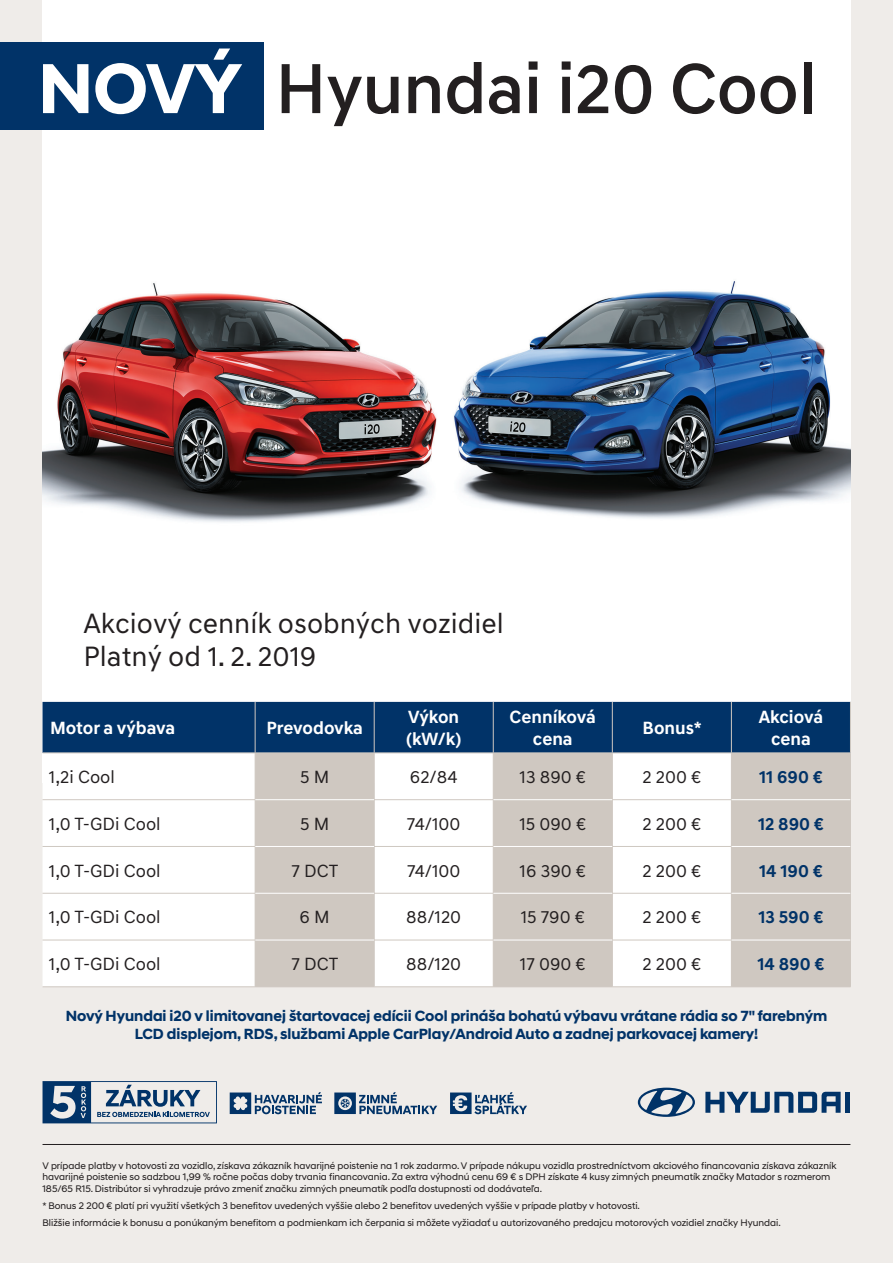
<style>
.page{position:relative;width:893px;height:1263px;background:#efece9}
.page>*{position:absolute;margin:0;border:0;box-sizing:border-box;transform-origin:0 0}
.t1{font:500 72px "Hyundai Sans Text";letter-spacing:-.01em;color:#231f20}
.t2{font:28.5px/33.3px "Hyundai Sans Text";color:#231f20}
.t3{font:18px "Hyundai Sans Text";color:#231f20}
.t4{font:700 18px/21.6px "Hyundai Sans Text";color:#fff;text-align:center}
.t5{font:700 18px "Hyundai Sans Text";color:#013368}
.t6{font:700 15px/18px "Hyundai Sans Head";color:#013368;text-align:center}
.t7{font:9.75px/11.7px "Hyundai Sans Head";color:#231f20}
.s1{font-family:"Hyundai Sans Head";font-weight:700;color:#fff}
</style>
<div class="page">
<img style="left:43px;top:0;width:807px;height:702px">
<svg style="left:705px;top:1092px;width:136px;height:21px"></svg>
<div style="left:845px;top:1092px;width:5px;height:21px;background:#013368"></div>
<svg style="left:638px;top:1087px;width:57px;height:30px"></svg>
<svg style="left:230px;top:1092px;width:92px;height:22px"></svg>
<svg style="left:334px;top:1092px;width:103px;height:22px"></svg>
<svg style="left:43px;top:1081px;width:174px;height:42px"></svg>
<svg style="left:450px;top:1092px;width:77px;height:22px"></svg>
<hr style="left:43px;top:1144px;width:807px;height:1px;background:#231f20">
<div style="left:43px;top:702px;width:807px;height:51px;background:#013368"></div>
<div style="left:43px;top:754px;width:212px;height:232px;background:#fff"></div>
<svg style="left:256px;top:754px;width:594px;height:232px;background:#e2ddd9"></svg>
<hr style="left:255px;top:702px;width:1px;height:51px;background:#cfc8c1">
<hr style="left:374px;top:702px;width:1px;height:51px;background:#cfc8c1">
<hr style="left:493px;top:702px;width:1px;height:51px;background:#cfc8c1">
<hr style="left:612px;top:702px;width:1px;height:51px;background:#cfc8c1">
<hr style="left:731px;top:702px;width:1px;height:51px;background:#cfc8c1">
<hr style="left:850px;top:702px;width:1px;height:51px;background:#cfc8c1">
<hr style="left:43px;top:753px;width:212px;height:1px;background:#cfc8c1">
<hr style="left:255px;top:753px;width:119px;height:1px;background:#cfc8c1">
<hr style="left:255px;top:753px;width:1px;height:46px;background:#cfc8c1">
<hr style="left:374px;top:753px;width:119px;height:1px;background:#cfc8c1">
<hr style="left:374px;top:753px;width:1px;height:46px;background:#cfc8c1">
<hr style="left:493px;top:753px;width:119px;height:1px;background:#cfc8c1">
<hr style="left:493px;top:753px;width:1px;height:46px;background:#cfc8c1">
<hr style="left:612px;top:753px;width:119px;height:1px;background:#cfc8c1">
<hr style="left:612px;top:753px;width:1px;height:46px;background:#cfc8c1">
<hr style="left:731px;top:753px;width:120px;height:1px;background:#cfc8c1">
<hr style="left:731px;top:753px;width:1px;height:46px;background:#cfc8c1">
<hr style="left:850px;top:753px;width:1px;height:47px;background:#cfc8c1">
<hr style="left:43px;top:799px;width:212px;height:1px;background:#cfc8c1">
<hr style="left:255px;top:800px;width:1px;height:46px;background:#cfc8c1">
<hr style="left:374px;top:799px;width:119px;height:1px;background:#cfc8c1">
<hr style="left:374px;top:800px;width:1px;height:46px;background:#cfc8c1">
<hr style="left:493px;top:800px;width:1px;height:46px;background:#cfc8c1">
<hr style="left:612px;top:799px;width:120px;height:1px;background:#cfc8c1">
<hr style="left:612px;top:800px;width:1px;height:46px;background:#cfc8c1">
<hr style="left:731px;top:800px;width:1px;height:46px;background:#cfc8c1">
<hr style="left:850px;top:800px;width:1px;height:46px;background:#cfc8c1">
<hr style="left:43px;top:846px;width:212px;height:1px;background:#cfc8c1">
<hr style="left:255px;top:847px;width:1px;height:46px;background:#cfc8c1">
<hr style="left:374px;top:846px;width:119px;height:1px;background:#cfc8c1">
<hr style="left:374px;top:847px;width:1px;height:46px;background:#cfc8c1">
<hr style="left:493px;top:847px;width:1px;height:46px;background:#cfc8c1">
<hr style="left:612px;top:846px;width:120px;height:1px;background:#cfc8c1">
<hr style="left:612px;top:847px;width:1px;height:46px;background:#cfc8c1">
<hr style="left:731px;top:847px;width:1px;height:46px;background:#cfc8c1">
<hr style="left:850px;top:846px;width:1px;height:47px;background:#cfc8c1">
<hr style="left:43px;top:893px;width:212px;height:1px;background:#cfc8c1">
<hr style="left:255px;top:893px;width:1px;height:47px;background:#cfc8c1">
<hr style="left:374px;top:893px;width:119px;height:1px;background:#cfc8c1">
<hr style="left:374px;top:893px;width:1px;height:47px;background:#cfc8c1">
<hr style="left:493px;top:893px;width:1px;height:47px;background:#cfc8c1">
<hr style="left:612px;top:893px;width:120px;height:1px;background:#cfc8c1">
<hr style="left:612px;top:893px;width:1px;height:47px;background:#cfc8c1">
<hr style="left:731px;top:893px;width:1px;height:47px;background:#cfc8c1">
<hr style="left:850px;top:893px;width:1px;height:47px;background:#cfc8c1">
<hr style="left:43px;top:940px;width:212px;height:1px;background:#cfc8c1">
<hr style="left:255px;top:940px;width:1px;height:46px;background:#cfc8c1">
<hr style="left:374px;top:940px;width:119px;height:1px;background:#cfc8c1">
<hr style="left:374px;top:940px;width:1px;height:46px;background:#cfc8c1">
<hr style="left:493px;top:940px;width:1px;height:46px;background:#cfc8c1">
<hr style="left:612px;top:940px;width:120px;height:1px;background:#cfc8c1">
<hr style="left:612px;top:940px;width:1px;height:46px;background:#cfc8c1">
<hr style="left:731px;top:940px;width:1px;height:46px;background:#cfc8c1">
<hr style="left:850px;top:940px;width:1px;height:46px;background:#cfc8c1">
<hr style="left:43px;top:986px;width:212px;height:1px;background:#cfc8c1">
<hr style="left:255px;top:986px;width:119px;height:1px;background:#cfc8c1">
<hr style="left:374px;top:986px;width:119px;height:1px;background:#cfc8c1">
<hr style="left:493px;top:986px;width:119px;height:1px;background:#cfc8c1">
<hr style="left:612px;top:986px;width:119px;height:1px;background:#cfc8c1">
<hr style="left:731px;top:986px;width:120px;height:1px;background:#cfc8c1">
<hr style="left:255px;top:799px;width:119px;height:1px;background:#fff">
<hr style="left:255px;top:846px;width:119px;height:1px;background:#fff">
<hr style="left:255px;top:893px;width:119px;height:1px;background:#fff">
<hr style="left:255px;top:940px;width:119px;height:1px;background:#fff">
<hr style="left:493px;top:799px;width:119px;height:1px;background:#fff">
<hr style="left:732px;top:799px;width:118px;height:1px;background:#fff">
<hr style="left:493px;top:846px;width:119px;height:1px;background:#fff">
<hr style="left:732px;top:846px;width:118px;height:1px;background:#fff">
<hr style="left:493px;top:893px;width:119px;height:1px;background:#fff">
<hr style="left:732px;top:893px;width:118px;height:1px;background:#fff">
<hr style="left:493px;top:940px;width:119px;height:1px;background:#fff">
<hr style="left:732px;top:940px;width:118px;height:1px;background:#fff">
<div style="left:0;top:43px;width:264px;height:87px;background:#013368"></div>
<h1 class="t1" style="left:38px;top:44px;width:780px"><span class="s1">NOVÝ</span> Hyundai i20 Cool</h1>
<h2 class="t2" style="left:83px;top:607px;width:422px">Akciový cenník osobných vozidiel<br>Platný od 1. 2. 2019</h2>
<h3 class="t4" style="left:50px;top:717px;width:127px">Motor a výbava</h3>
<h3 class="t4" style="left:266px;top:717px;width:98px">Prevodovka</h3>
<h3 class="t4" style="left:406px;top:706px;width:57px;text-align:left">Výkon (kW/k)</h3>
<h3 class="t4" style="left:510px;top:706px;width:88px">Cenníková cena</h3>
<h3 class="t4" style="left:643px;top:717px;width:61px">Bonus*</h3>
<h3 class="t4" style="left:759px;top:706px;width:66px">Akciová cena</h3>
<h3 class="t3" style="left:49px;top:766px;width:67px">1,2i Cool</h3>
<h3 class="t3" style="left:300px;top:766px;width:31px">5 M</h3>
<h3 class="t3" style="left:410px;top:766px;width:49px">62/84</h3>
<h3 class="t3" style="left:520px;top:766px;width:68px">13 890 €</h3>
<h3 class="t3" style="left:642px;top:766px;width:60px">2 200 €</h3>
<h3 class="t5" style="left:759px;top:766px;width:65px">11 690 €</h3>
<h3 class="t3" style="left:49px;top:813px;width:113px">1,0 T-GDi Cool</h3>
<h3 class="t3" style="left:300px;top:813px;width:31px">5 M</h3>
<h3 class="t3" style="left:407px;top:813px;width:55px">74/100</h3>
<h3 class="t3" style="left:519px;top:813px;width:68px">15 090 €</h3>
<h3 class="t3" style="left:642px;top:813px;width:60px">2 200 €</h3>
<h3 class="t5" style="left:758px;top:813px;width:67px">12 890 €</h3>
<h3 class="t3" style="left:49px;top:859px;width:113px">1,0 T-GDi Cool</h3>
<h3 class="t3" style="left:292px;top:859px;width:48px">7 DCT</h3>
<h3 class="t3" style="left:407px;top:859px;width:55px">74/100</h3>
<h3 class="t3" style="left:520px;top:859px;width:68px">16 390 €</h3>
<h3 class="t3" style="left:642px;top:859px;width:60px">2 200 €</h3>
<h3 class="t5" style="left:759px;top:859px;width:65px">14 190 €</h3>
<h3 class="t3" style="left:49px;top:906px;width:113px">1,0 T-GDi Cool</h3>
<h3 class="t3" style="left:300px;top:906px;width:32px">6 M</h3>
<h3 class="t3" style="left:406px;top:906px;width:56px">88/120</h3>
<h3 class="t3" style="left:521px;top:906px;width:66px">15 790 €</h3>
<h3 class="t3" style="left:642px;top:906px;width:60px">2 200 €</h3>
<h3 class="t5" style="left:758px;top:906px;width:67px">13 590 €</h3>
<h3 class="t3" style="left:49px;top:953px;width:113px">1,0 T-GDi Cool</h3>
<h3 class="t3" style="left:292px;top:953px;width:48px">7 DCT</h3>
<h3 class="t3" style="left:406px;top:953px;width:56px">88/120</h3>
<h3 class="t3" style="left:520px;top:953px;width:67px">17 090 €</h3>
<h3 class="t3" style="left:642px;top:953px;width:60px">2 200 €</h3>
<h3 class="t5" style="left:757px;top:953px;width:69px">14 890 €</h3>
<h3 class="t6" style="left:66px;top:1007px;width:763px">Nový Hyundai i20 v limitovanej štartovacej edícii Cool prináša bohatú výbavu vrátane rádia so 7" farebným<br>LCD displejom, RDS, službami Apple CarPlay/Android Auto a zadnej parkovacej kamery!</h3>
<p class="t7" style="left:43px;top:1159px;width:795px">V prípade platby v hotovosti za vozidlo, získava zákazník havarijné poistenie na 1 rok zadarmo. V prípade nákupu vozidla prostredníctvom akciového financovania získava zákazník havarijné poistenie so sadzbou 1,99 % ročne počas doby trvania financovania. Za extra výhodnú cenu 69 € s DPH získate 4 kusy zimných pneumatík značky Matador s rozmerom<br>185/65 R15. Distribútor si vyhradzuje právo zmeniť značku zimných pneumatík podľa dostupnosti od dodávateľa.</p>
<p class="t7" style="left:43px;top:1197px;width:740px;line-height:17.1px">* Bonus 2 200 € platí pri využití všetkých 3 benefitov uvedených vyššie alebo 2 benefitov uvedených vyššie v prípade platby v hotovosti.<br>Bližšie informácie k bonusu a ponúkaným benefitom a podmienkam ich čerpania si môžete vyžiadať u autorizovaného predajcu motorových vozidiel značky Hyundai.</p>
</div>
